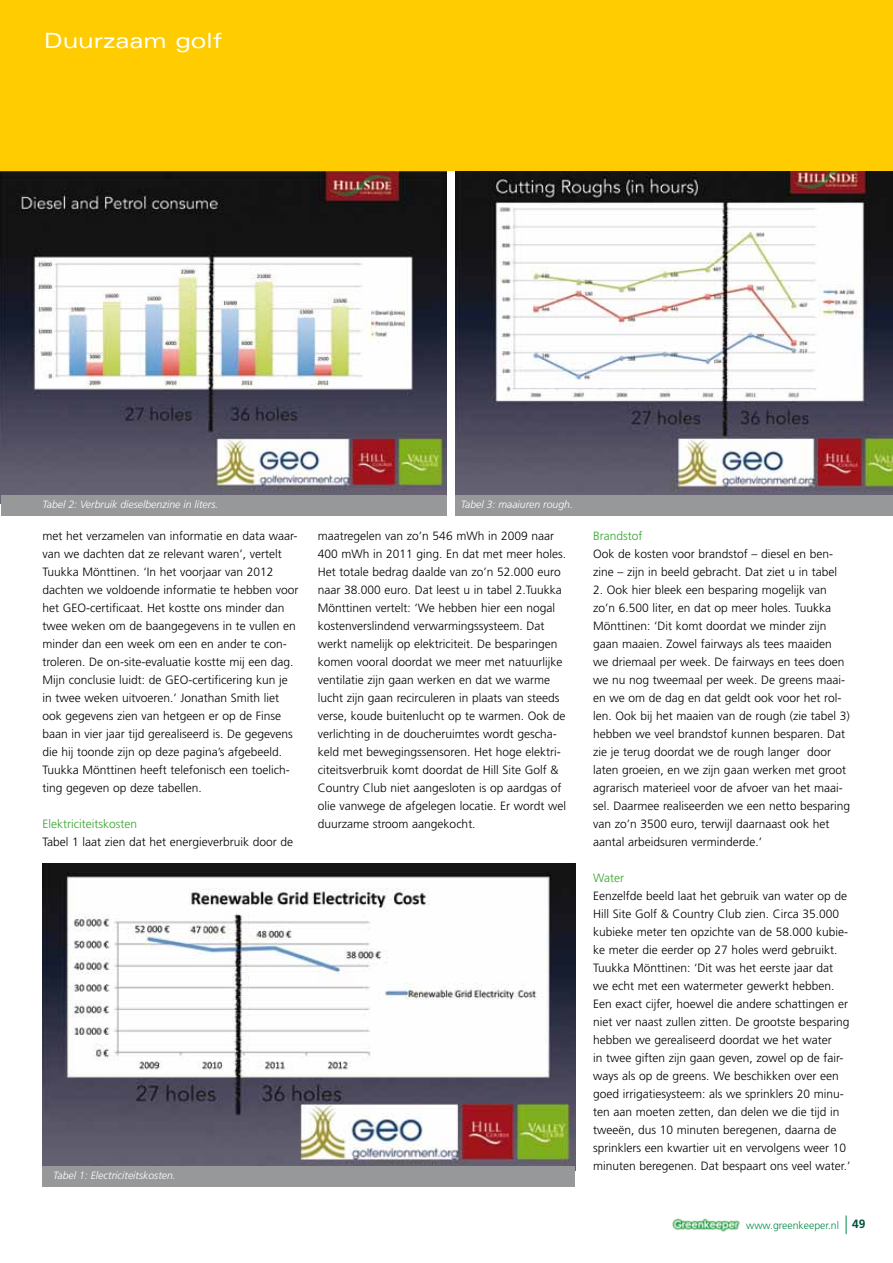
<style>
.page{position:relative;width:893px;height:1263px;background:#fff}
.page>*{position:absolute;margin:0;border:0;box-sizing:border-box;transform-origin:0 0}
.t1{font:expanded 21px "Univers";color:#fff}
.t2{font:300 12px/18px "Frutiger";color:#000}
.t3{font:300 12px "Frutiger";color:#35a32c}
.t4{font:italic 300 10.5px "Frutiger";color:#fff}
.t5{font:300 10.5px "Frutiger";color:#008b45}
.s1{font-weight:700;font-size:12px;color:#00523c}
</style>
<div class="page">
<svg style="left:846px;top:1215px;width:1px;height:19px"></svg>
<img style="left:672px;top:1218px;width:68px;height:14px">
<img style="left:0;top:0;width:1px;height:626px">
<img style="left:43px;top:864px;width:532px;height:302px">
<img style="left:1px;top:171px;width:445px;height:324px">
<img style="left:455px;top:170px;width:438px;height:325px">
<div style="left:1px;top:0;width:892px;height:170px;background:#fecc00"></div>
<div style="left:1px;top:495px;width:445px;height:20px;background:#97989a"></div>
<div style="left:43px;top:1166px;width:532px;height:20px;background:#97989a"></div>
<div style="left:455px;top:495px;width:438px;height:20px;background:#97989a"></div>
<h1 class="t1" style="left:44px;top:28px;width:179px">Duurzaam golf</h1>
<p class="t4" style="left:43px;top:498px;width:177px">Tabel 2: Verbruik dieselbenzine in liters.</p>
<p class="t2" style="left:43px;top:527px;width:258px">met het verzamelen van informatie en data waar&shy;van we dachten dat ze relevant waren’, vertelt Tuukka Mönttinen. ‘In het voorjaar van 2012 dachten we voldoende informatie te hebben voor het GEO-certificaat. Het kostte ons minder dan twee weken om de baangegevens in te vullen en minder dan een week om een en ander te con&shy;troleren. De on-site-evaluatie kostte mij een dag.<br>Mijn conclusie luidt: de GEO-certificering kun je in twee weken uitvoeren.’ Jonathan Smith liet ook gegevens zien van hetgeen er op de Finse baan in vier jaar tijd gerealiseerd is. De gegevens die hij toonde zijn op deze pagina’s afgebeeld.<br>Tuukka Mönttinen heeft telefonisch een toelich&shy;ting gegeven op deze tabellen.</p>
<p class="t3" style="left:43px;top:817px;width:96px">Elektriciteitskosten</p>
<p class="t2" style="left:43px;top:833px;width:252px">Tabel 1 laat zien dat het energieverbruik door de</p>
<p class="t4" style="left:53px;top:1169px;width:124px">Tabel 1: Electriciteitskosten.</p>
<p class="t4" style="left:461px;top:498px;width:114px">Tabel 3: maaiuren rough.</p>
<p class="t2" style="left:318px;top:527px;width:250px">maatregelen van zo’n 546 mWh in 2009 naar 400 mWh in 2011 ging. En dat met meer holes.<br>Het totale bedrag daalde van zo’n 52.000 euro naar 38.000 euro. Dat leest u in tabel 2.Tuukka Mönttinen vertelt: ‘We hebben hier een nogal kostenverslindend verwarmingssysteem. Dat werkt namelijk op elektriciteit. De besparingen komen vooral doordat we meer met natuurlijke ventilatie zijn gaan werken en dat we warme lucht zijn gaan recirculeren in plaats van steeds verse, koude buitenlucht op te warmen. Ook de verlichting in de doucheruimtes wordt gescha&shy;keld met bewegingssensoren. Het hoge elektri&shy;citeitsverbruik komt doordat de Hill Site Golf &amp; Country Club niet aangesloten is op aardgas of olie vanwege de afgelegen locatie. Er wordt wel duurzame stroom aangekocht.</p>
<p class="t3" style="left:593px;top:529px;width:51px">Brandstof</p>
<p class="t2" style="left:593px;top:545px;width:246px">Ook de kosten voor brandstof – diesel en ben&shy;zine – zijn in beeld gebracht. Dat ziet u in tabel</p>
<p class="t2" style="left:593px;top:581px;width:258px">2. Ook hier bleek een besparing mogelijk van zo’n 6.500 liter, en dat op meer holes. Tuukka Mönttinen: ‘Dit komt doordat we minder zijn gaan maaien. Zowel fairways als tees maaiden we driemaal per week. De fairways en tees doen we nu nog tweemaal per week. De greens maai&shy;en we om de dag en dat geldt ook voor het rol&shy;len. Ook bij het maaien van de rough (zie tabel 3) hebben we veel brandstof kunnen besparen. Dat zie je terug doordat we de rough langer door laten groeien, en we zijn gaan werken met groot agrarisch materieel voor de afvoer van het maai&shy;sel. Daarmee realiseerden we een netto besparing van zo’n 3500 euro, terwijl daarnaast ook het aantal arbeidsuren verminderde.’</p>
<p class="t3" style="left:593px;top:871px;width:32px">Water</p>
<p class="t2" style="left:593px;top:887px;width:259px">Eenzelfde beeld laat het gebruik van water op de Hill Site Golf &amp; Country Club zien. Circa 35.000 kubieke meter ten opzichte van de 58.000 kubie&shy;ke meter die eerder op 27 holes werd gebruikt.<br>Tuukka Mönttinen: ‘Dit was het eerste jaar dat we echt met een watermeter gewerkt hebben.<br>Een exact cijfer, hoewel die andere schattingen er niet ver naast zullen zitten. De grootste besparing hebben we gerealiseerd doordat we het water<br>in twee giften zijn gaan geven, zowel op de fair&shy;ways als op de greens. We beschikken over een goed irrigatiesysteem: als we sprinklers 20 minu&shy;ten aan moeten zetten, dan delen we die tijd in tweeën, dus 10 minuten beregenen, daarna de sprinklers een kwartier uit en vervolgens weer 10 minuten beregenen. Dat bespaart ons veel water.’</p>
<p class="t5" style="left:746px;top:1219px;width:121px">www.greenkeeper.nl <span class="s1">49</span></p>
</div>
